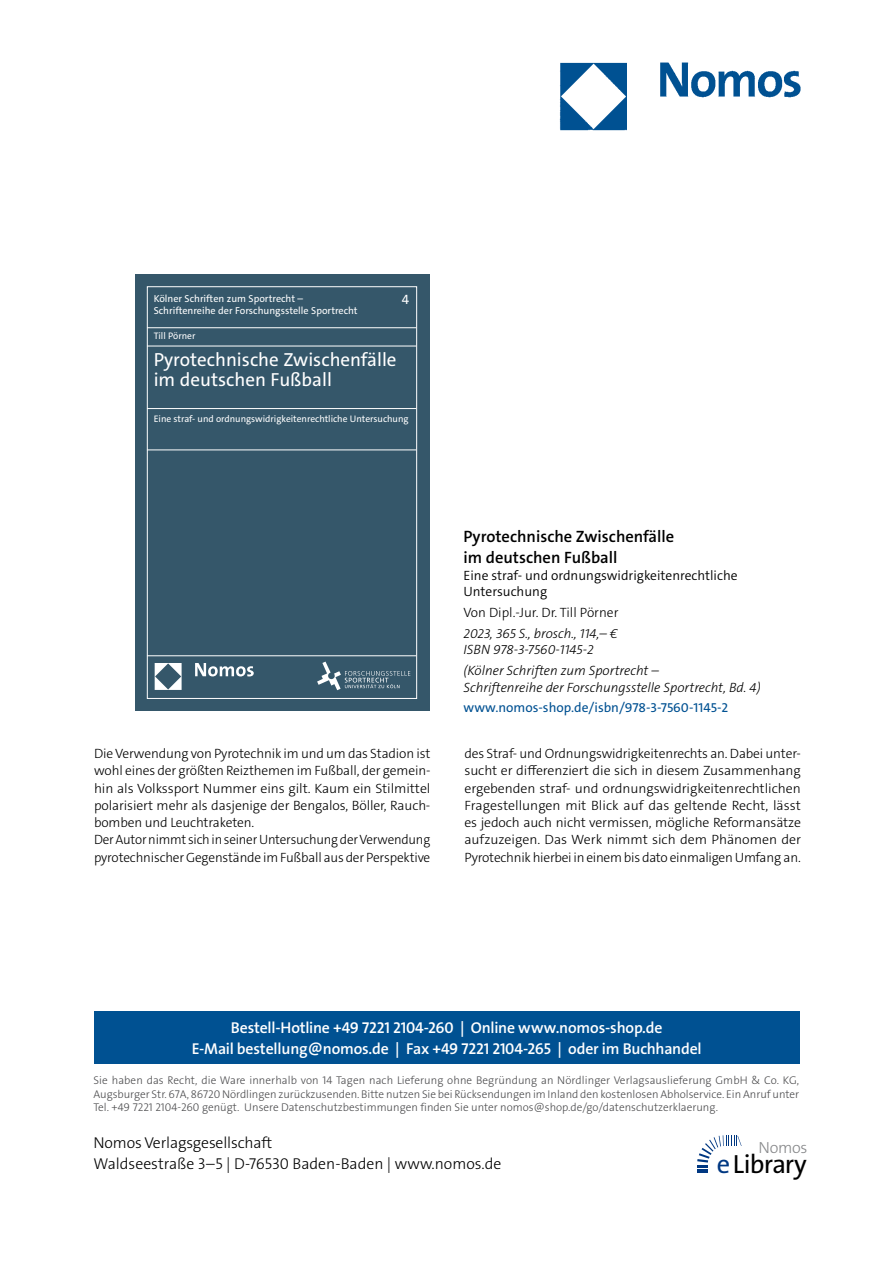
<style>
.page{position:relative;width:893px;height:1263px;background:#fff}
.page>*{position:absolute;margin:0;border:0;box-sizing:border-box;transform-origin:0 0}
.t1{font:26.4px "The Sans Os F";letter-spacing:-.03em;color:#000}
.t2{font:19.05px/20.4px "The Sans C5";color:#fff}
._001_Buchtitel{font:600 16.5px/21px "The Sans C5";color:#000}
.t3{font:300 16.2px "The Sans Os F";letter-spacing:-.02em;color:#87888a}
.t4{font:600 15.75px/21px "The Sans Os F";letter-spacing:-.01em;color:#fff;text-align:center}
.t5{font:300 15.75px/21px "The Sans Os F";color:#000}
._005_Fließtext{font:300 13.5px/17.2px "The Sans C5";letter-spacing:-.015em;color:#000;text-align:justify}
._004_Bibilo{font:italic 300 13.5px/16.5px "The Sans C5";color:#000}
._002_Untertitel{font:300 13.5px/16.5px "The Sans C5";color:#000}
.www_link{font:13.5px "The Sans C5";color:#005192}
._003_Autor{font:300 13.5px "The Sans C5";color:#000}
.t6{font:13.5px "The Sans C5";color:#fff}
.t7{font:300 11.25px/13.5px "The Sans Os F";color:#4b4b4d;text-align:justify}
.t8{font:10.2px/12.1px "The Sans C5";color:#fff}
.t9{font:9.45px "The Sans C5";color:#fff}
.s1{color:#003882}
</style>
<div class="page">
<img style="left:559px;top:62px;width:242px;height:69px">
<div style="left:94px;top:1011px;width:705px;height:52px;background:#005192"></div>
<svg style="left:697px;top:1135px;width:45px;height:38px"></svg>
<div style="left:135px;top:274px;width:295px;height:437px;background:#35576a"></div>
<div style="left:147px;top:286px;width:270px;height:413px;border:1px solid #fff"></div>
<hr style="left:147px;top:327px;width:269px;height:1px;background:#fff">
<hr style="left:147px;top:408px;width:269px;height:1px;background:#fff">
<hr style="left:147px;top:450px;width:269px;height:1px;background:#fff">
<hr style="left:147px;top:655px;width:269px;height:1px;background:#fff">
<svg style="left:195px;top:663px;width:59px;height:13px"></svg>
<svg style="left:155px;top:663px;width:27px;height:27px"></svg>
<hr style="left:147px;top:346px;width:269px;height:1px;background:#fff">
<svg style="left:317px;top:662px;width:93px;height:28px"></svg>
<p class="t8" style="left:154px;top:292px;width:206px">Kölner Schriften zum Sportrecht –<br>Schriftenreihe der Forschungsstelle Sportrecht</p>
<p class="t6" style="left:402px;top:291px;width:9px">4</p>
<p class="t9" style="left:154px;top:330px;width:43px">Till Pörner</p>
<h2 class="t2" style="left:154px;top:349px;width:244px">Pyrotechnische Zwischenfälle im deutschen Fußball</h2>
<p class="t9" style="left:154px;top:412px;width:256px">Eine straf- und ordnungswidrigkeitenrechtliche Untersuchung</p>
<p class="_005_Fließtext" style="left:94px;top:745px;width:338px">Die Verwendung von Pyrotechnik im und um das Stadion ist wohl eines der größten Reizthemen im Fußball, der gemein&shy;hin als Volkssport Nummer eins gilt. Kaum ein Stilmittel polarisiert mehr als dasjenige der Bengalos, Böller, Rauch&shy;bomben und Leuchtraketen.</p>
<p class="_005_Fließtext" style="left:94px;top:831px;width:338px">Der Autor nimmt sich in seiner Untersuchung der Verwendung pyrotechnischer Gegenstände im Fußball aus der Perspektive</p>
<p class="_001_Buchtitel" style="left:463px;top:526px;width:212px">Pyrotechnische Zwischenfälle im deutschen Fußball</p>
<p class="_002_Untertitel" style="left:463px;top:567px;width:276px">Eine straf- und ordnungswidrigkeitenrechtliche<br>Untersuchung</p>
<p class="_003_Autor" style="left:463px;top:604px;width:156px">Von Dipl.-Jur. Dr. Till Pörner</p>
<p class="_004_Bibilo" style="left:463px;top:625px;width:156px">2023, 365 S., brosch., 114,– €<br>ISBN 978-3-7560-1145-2</p>
<p class="_004_Bibilo" style="left:463px;top:662px;width:299px">(Kölner Schriften zum Sportrecht –<br>Schriftenreihe der Forschungsstelle Sportrecht, Bd. 4)</p>
<p class="www_link" style="left:463px;top:699px;width:266px">www.nomos-shop.de/isbn/978-3-7560-1145-2</p>
<p class="_005_Fließtext" style="left:464px;top:745px;width:338px">des Straf- und Ordnungswidrigkeitenrechts an. Dabei unter&shy;sucht er differenziert die sich in diesem Zusammenhang ergebenden straf- und ordnungswidrigkeitenrechtlichen Fragestellungen mit Blick auf das geltende Recht, lässt es jedoch auch nicht vermissen, mögliche Reformansätze aufzuzeigen. Das Werk nimmt sich dem Phänomen der Pyrotechnik hierbei in einem bis dato einmaligen Umfang an.</p>
<p class="t4" style="left:192px;top:1017px;width:511px">Bestell-Hotline +49 7221 2104-260 | Online www.nomos-shop.de<br>E-Mail bestellung@nomos.de | Fax +49 7221 2104-265 | oder im Buchhandel</p>
<p class="t7" style="left:94px;top:1074px;width:707px">Sie haben das Recht, die Ware innerhalb von 14 Tagen nach Lieferung ohne Begründung an Nördlinger Verlagsauslieferung GmbH &amp; Co. KG, Augsburger Str. 67A, 86720 Nördlingen zurückzusenden. Bitte nutzen Sie bei Rücksendungen im Inland den kostenlosen Abholservice. Ein Anruf unter Tel. +49 7221 2104-260 genügt. Unsere Datenschutzbestimmungen finden Sie unter nomos@shop.de/go/datenschutzerklaerung.</p>
<p class="t5" style="left:94px;top:1133px;width:409px">Nomos Verlagsgesellschaft<br>Waldseestraße 3–5 | D-76530 Baden-Baden | www.nomos.de</p>
<p class="t3" style="left:758px;top:1137px;width:51px">Nomos</p>
<h1 class="t1" style="left:717px;top:1147px;width:91px"><span class="s1">e</span>Library</h1>
</div>
